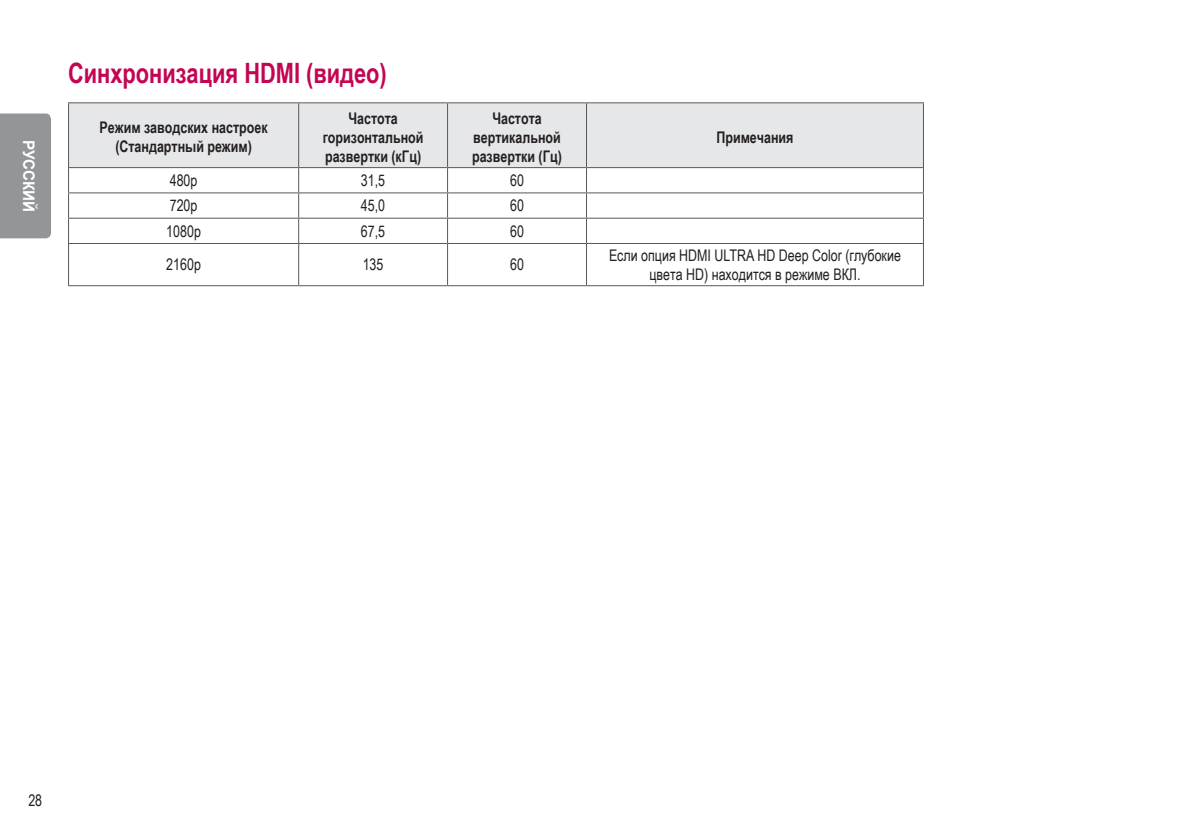
<style>
.page{position:relative;width:1191px;height:840px;background:#fff}
.page>*{position:absolute;margin:0;border:0;box-sizing:border-box;transform-origin:0 0}
.Title2{font:700 28px "Arial Narrow";color:#c30552;scale:.95 1}
.Body_Bold_Center{font:700 16px/19.2px "Arial Narrow";color:#231f20;text-align:center;scale:.95 1}
.Body_Center{font:16px/19.2px "Arial Narrow";color:#231f20;text-align:center;scale:.95 1}
.t1{font:700 16px "Arial";color:#fff;scale:.95 1}
</style>
<div class="page">
<div style="left:0;top:113px;width:51px;height:125px;background:#939598"></div>
<div style="left:69px;top:103px;width:854px;height:64px;background:#e6e7e9"></div>
<hr style="left:68px;top:102px;width:231px;height:1px;background:#57585a">
<hr style="left:68px;top:103px;width:1px;height:64px;background:#57585a">
<hr style="left:299px;top:102px;width:148px;height:1px;background:#57585a">
<hr style="left:298px;top:103px;width:1px;height:64px;background:#57585a">
<hr style="left:447px;top:102px;width:139px;height:1px;background:#57585a">
<hr style="left:447px;top:103px;width:1px;height:64px;background:#57585a">
<hr style="left:586px;top:102px;width:338px;height:1px;background:#57585a">
<hr style="left:586px;top:103px;width:1px;height:64px;background:#57585a">
<hr style="left:923px;top:103px;width:1px;height:64px;background:#57585a">
<hr style="left:68px;top:167px;width:231px;height:1px;background:#57585a">
<hr style="left:299px;top:167px;width:148px;height:1px;background:#57585a">
<hr style="left:447px;top:167px;width:139px;height:1px;background:#57585a">
<hr style="left:586px;top:167px;width:338px;height:1px;background:#57585a">
<hr style="left:68px;top:192px;width:231px;height:1px;background:#57585a">
<hr style="left:299px;top:192px;width:148px;height:1px;background:#57585a">
<hr style="left:447px;top:192px;width:139px;height:1px;background:#57585a">
<hr style="left:586px;top:192px;width:338px;height:1px;background:#57585a">
<hr style="left:68px;top:217px;width:231px;height:1px;background:#57585a">
<svg style="left:68px;top:168px;width:1px;height:75px"></svg>
<hr style="left:299px;top:217px;width:148px;height:1px;background:#57585a">
<svg style="left:298px;top:168px;width:1px;height:75px"></svg>
<hr style="left:447px;top:217px;width:139px;height:1px;background:#57585a">
<svg style="left:447px;top:168px;width:1px;height:75px"></svg>
<hr style="left:586px;top:217px;width:338px;height:1px;background:#57585a">
<svg style="left:586px;top:168px;width:1px;height:75px"></svg>
<svg style="left:923px;top:168px;width:1px;height:75px"></svg>
<hr style="left:68px;top:243px;width:231px;height:1px;background:#57585a">
<hr style="left:68px;top:244px;width:1px;height:41px;background:#57585a">
<hr style="left:299px;top:243px;width:148px;height:1px;background:#57585a">
<hr style="left:298px;top:244px;width:1px;height:41px;background:#57585a">
<hr style="left:447px;top:243px;width:139px;height:1px;background:#57585a">
<hr style="left:447px;top:244px;width:1px;height:41px;background:#57585a">
<hr style="left:586px;top:243px;width:338px;height:1px;background:#57585a">
<hr style="left:586px;top:244px;width:1px;height:41px;background:#57585a">
<hr style="left:923px;top:244px;width:1px;height:41px;background:#57585a">
<hr style="left:68px;top:285px;width:231px;height:1px;background:#57585a">
<hr style="left:299px;top:285px;width:148px;height:1px;background:#57585a">
<hr style="left:447px;top:285px;width:139px;height:1px;background:#57585a">
<hr style="left:586px;top:285px;width:338px;height:1px;background:#57585a">
<p class="t1" style="left:40px;top:140px;width:78px;rotate:90deg">РУССКИЙ</p>
<p class="Title2" style="left:68px;top:52px;width:337px">Синхронизация HDMI (видео)</p>
<p class="Body_Bold_Center" style="left:100px;top:117px;width:178px">Режим заводских настроек (Стандартный режим)</p>
<p class="Body_Bold_Center" style="left:323px;top:107px;width:108px">Частота горизонтальной развертки (кГц)</p>
<p class="Body_Bold_Center" style="left:472px;top:107px;width:96px">Частота вертикальной развертки (Гц)</p>
<p class="Body_Bold_Center" style="left:716px;top:127px;width:83px">Примечания</p>
<p class="Body_Center" style="left:170px;top:170px;width:31px">480p</p>
<p class="Body_Center" style="left:361px;top:170px;width:27px">31,5</p>
<p class="Body_Center" style="left:510px;top:170px;width:16px">60</p>
<p class="Body_Center" style="left:170px;top:195px;width:31px">720p</p>
<p class="Body_Center" style="left:361px;top:195px;width:27px">45,0</p>
<p class="Body_Center" style="left:510px;top:195px;width:16px">60</p>
<p class="Body_Center" style="left:166px;top:221px;width:38px">1080p</p>
<p class="Body_Center" style="left:361px;top:221px;width:27px">67,5</p>
<p class="Body_Center" style="left:510px;top:221px;width:16px">60</p>
<p class="Body_Center" style="left:166px;top:254px;width:38px">2160p</p>
<p class="Body_Center" style="left:363px;top:254px;width:23px">135</p>
<p class="Body_Center" style="left:510px;top:254px;width:16px">60</p>
<p class="Body_Center" style="left:609px;top:245px;width:309px">Если опция HDMI ULTRA HD Deep Color (глубокие цвета HD) находится в режиме ВКЛ.</p>
<p class="Body_Center" style="left:28px;top:790px;width:16px">28</p>
</div>
